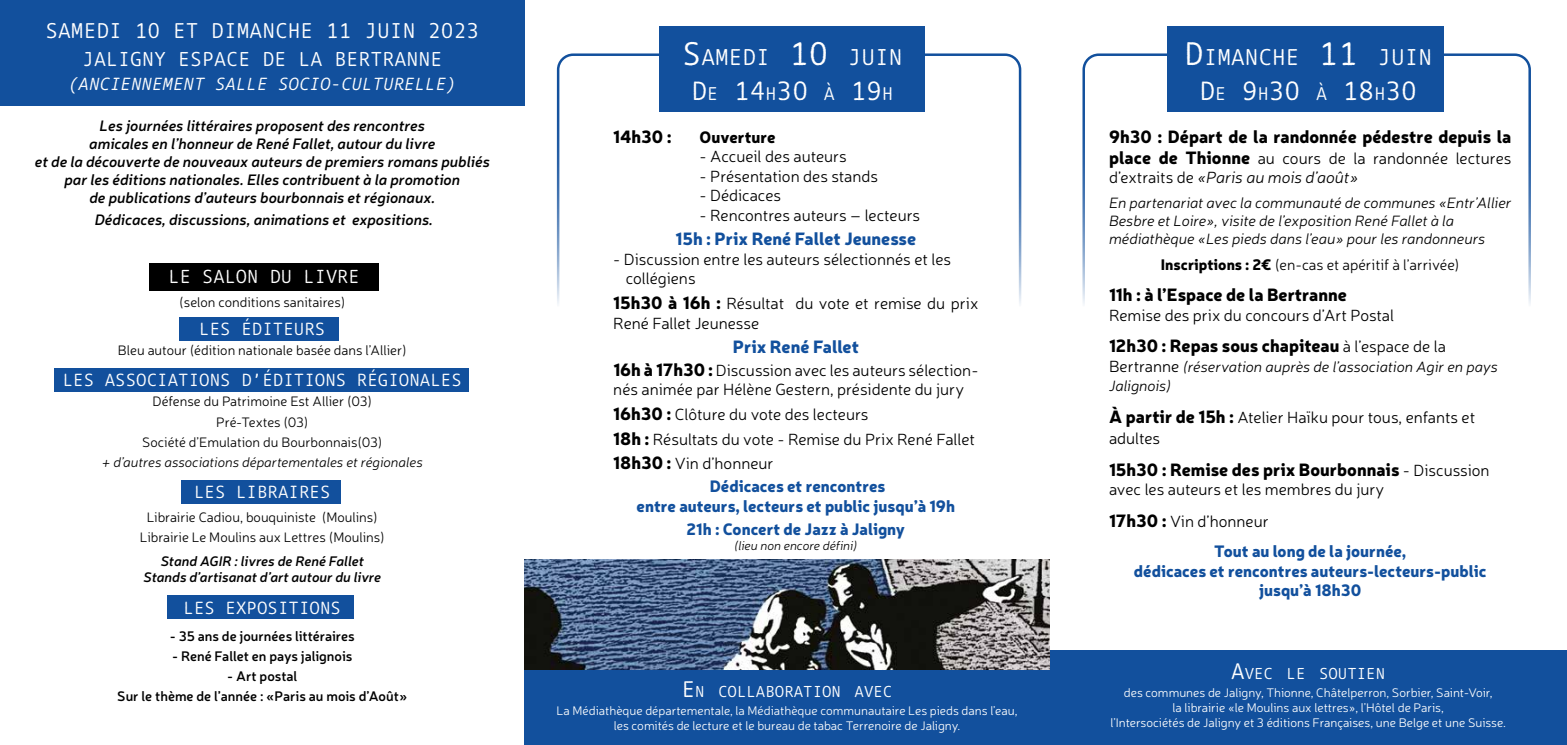
<style>
.page{position:relative;width:1567px;height:745px;background:#fff}
.page>*{position:absolute;margin:0;border:0;box-sizing:border-box;transform-origin:0 0}
.t1{font:26.25px "Dico Typewriter";color:#fff}
.t2{font:22.75px "Dico Typewriter";color:#fff}
.t3{font:21.25px "Dico Typewriter";color:#fff}
.t4{font:20px "Dico Typewriter";color:#fff}
.t5{font:18.75px "Dico Typewriter";color:#fff}
.t6{font:900 17.5px "Neris";color:#000}
.t7{font:17.5px "Dico Typewriter";color:#fff}
.t8{font:900 17.5px "Neris";color:#12509d}
.t9{font:italic 17.5px "Dico Typewriter";color:#fff}
.t10{font:300 16.25px/19.5px "Neris";color:#000}
.t11{font:900 16.25px/19.5px "Neris";color:#12509d;text-align:center}
.t12{font:900 16.25px "Neris";color:#000}
.t13{font:15.75px "Dico Typewriter";color:#fff}
.t14{font:italic 600 15px/18px "Neris";color:#000;text-align:center}
.t15{font:italic 300 15px/18px "Neris";color:#000}
.t16{font:300 15px "Neris";color:#000}
.t17{font:300 13.75px/20px "Neris";color:#000;text-align:center}
.t18{font:600 13.75px/20px "Neris";color:#000;text-align:center}
.t19{font:italic 600 13.75px/16.5px "Neris";color:#000;text-align:center}
.t20{font:italic 300 13.75px "Neris";color:#000}
.t21{font:300 12.5px/15px "Neris";color:#fff;text-align:center}
.t22{font:italic 300 12.5px "Neris";color:#000}
.s1{font-size:32.5px}
.s2{font-size:18.38px}
.s3{font-weight:900;font-size:17.5px}
.s4{font-size:22.5px}
.s5{font-style:italic}
.s6{font-weight:900}
.s7{font-weight:300;font-size:16.25px}
.s8{font-style:normal;font-size:16.25px}
</style>
<div class="page">
<div style="left:659px;top:27px;width:266px;height:85px;background:#12509d"></div>
<div style="left:1167px;top:27px;width:276px;height:85px;background:#12509d"></div>
<svg style="left:556px;top:53px;width:103px;height:251px"></svg>
<svg style="left:925px;top:53px;width:97px;height:251px"></svg>
<svg style="left:1082px;top:53px;width:85px;height:251px"></svg>
<svg style="left:1443px;top:52px;width:88px;height:252px"></svg>
<div style="left:0;top:0;width:524px;height:105px;background:#12509d"></div>
<div style="left:149px;top:263px;width:230px;height:27px;background:#000"></div>
<div style="left:179px;top:316px;width:159px;height:24px;background:#12509d"></div>
<div style="left:182px;top:480px;width:159px;height:23px;background:#12509d"></div>
<div style="left:167px;top:595px;width:187px;height:23px;background:#12509d"></div>
<div style="left:55px;top:367px;width:414px;height:24px;background:#12509d"></div>
<div style="left:524px;top:649px;width:1042px;height:95px;background:#12509d"></div>
<img style="left:524px;top:559px;width:525px;height:110px">
<h3 class="t3" style="left:45px;top:17px;width:435px">SAMEDI 10 ET DIMANCHE 11 JUIN 2023</h3>
<p class="t4" style="left:82px;top:46px;width:362px">JALIGNY ESPACE DE LA BERTRANNE</p>
<p class="t9" style="left:68px;top:73px;width:390px">(ANCIENNEMENT SALLE SOCIO-CULTURELLE)</p>
<p class="t14" style="left:35px;top:116px;width:456px">Les journées littéraires proposent des rencontres<br>amicales en l’honneur de René Fallet, autour du livre<br>et de la découverte de nouveaux auteurs de premiers romans publiés par les éditions nationales. Elles contribuent à la promotion<br>de publications d’auteurs bourbonnais et régionaux.</p>
<p class="t14" style="left:95px;top:210px;width:340px">Dédicaces, discussions, animations et expositions.</p>
<h2 class="t2" style="left:682px;top:42px;width:222px"><span class="s1">S</span>AMEDI <span class="s1">10</span> JUIN</h2>
<h1 class="t1" style="left:691px;top:73px;width:203px">D<span class="s2">E</span> 14<span class="s2">H</span>30 <span class="s2">À</span> 19<span class="s2">H</span></h1>
<p class="t6" style="left:613px;top:123px;width:60px">14h30 :</p>
<p class="t12" style="left:699px;top:125px;width:78px">Ouverture</p>
<p class="t10" style="left:699px;top:146px;width:149px">- Accueil des auteurs</p>
<p class="t10" style="left:699px;top:166px;width:180px">- Présentation des stands</p>
<p class="t10" style="left:699px;top:185px;width:83px">- Dédicaces</p>
<p class="t10" style="left:699px;top:205px;width:222px">- Rencontres auteurs – lecteurs</p>
<p class="t8" style="left:675px;top:226px;width:242px">15h : Prix René Fallet Jeunesse</p>
<p class="t10" style="left:625px;top:249px;width:327px;text-indent:-12px">- Discussion entre les auteurs sélectionnés et les collégiens</p>
<p class="t10" style="left:613px;top:293px;width:366px"><span class="s3">15h30 à 16h :</span> Résultat du vote et remise du prix<br>René Fallet Jeunesse</p>
<p class="t8" style="left:732px;top:333px;width:128px">Prix René Fallet</p>
<p class="t10" style="left:613px;top:360px;width:366px"><span class="s3">16h à 17h30 :</span> Discussion avec les auteurs sélection&shy;nés animée par Hélène Gestern, présidente du jury</p>
<p class="t10" style="left:613px;top:401px;width:363px;line-height:24.5px"><span class="s3">16h30 :</span> Clôture du vote des lecteurs<br><span class="s3">18h :</span> Résultats du vote - Remise du Prix René Fallet<br><span class="s3">18h30 :</span> Vin d’honneur</p>
<p class="t11" style="left:636px;top:475px;width:320px">Dédicaces et rencontres<br>entre auteurs, lecteurs et public jusqu’à 19h</p>
<p class="t11" style="left:686px;top:518px;width:220px">21h : Concert de Jazz à Jaligny</p>
<p class="t22" style="left:734px;top:537px;width:125px">(lieu non encore défini)</p>
<p class="t5" style="left:168px;top:264px;width:193px">LE SALON DU LIVRE</p>
<p class="t17" style="left:179px;top:291px;width:168px">(selon conditions sanitaires)</p>
<p class="t7" style="left:199px;top:317px;width:127px">LES ÉDITEURS</p>
<p class="t17" style="left:118px;top:339px;width:290px">Bleu autour (édition nationale basée dans l’Allier)</p>
<p class="t7" style="left:63px;top:368px;width:401px">LES ASSOCIATIONS D’ÉDITIONS RÉGIONALES</p>
<p class="t17" style="left:142px;top:391px;width:241px">Défense du Patrimoine Est Allier (03)<br>Pré-Textes (03)<br>Société d’Emulation du Bourbonnais(03)</p>
<p class="t20" style="left:102px;top:452px;width:322px">+ d’autres associations départementales et régionales</p>
<p class="t7" style="left:194px;top:480px;width:138px">LES LIBRAIRES</p>
<p class="t17" style="left:140px;top:506px;width:246px">Librairie Cadiou, bouquiniste (Moulins)<br>Librairie Le Moulins aux Lettres (Moulins)</p>
<p class="t19" style="left:143px;top:551px;width:239px">Stand AGIR : livres de René Fallet<br>Stands d’artisanat d’art autour du livre</p>
<p class="t7" style="left:183px;top:595px;width:159px">LES EXPOSITIONS</p>
<p class="t18" style="left:170px;top:625px;width:186px">- 35 ans de journées littéraires</p>
<p class="t18" style="left:172px;top:645px;width:182px">- René Fallet en pays jalignois</p>
<p class="t18" style="left:117px;top:665px;width:291px">- Art postal<br>Sur le thème de l’année : «Paris au mois d’Août»</p>
<p class="t13" style="left:681px;top:680px;width:212px"><span class="s4">E</span> N COLLABORATION AVEC</p>
<p class="t21" style="left:556px;top:702px;width:462px">La Médiathèque départementale, la Médiathèque communautaire Les pieds dans l’eau, les comités de lecture et le bureau de tabac Terrenoire de Jaligny.</p>
<h2 class="t2" style="left:1184px;top:42px;width:249px"><span class="s1">D</span>IMANCHE <span class="s1">11</span> JUIN</h2>
<h1 class="t1" style="left:1199px;top:73px;width:219px">D<span class="s2">E</span> 9<span class="s2">H</span>30 <span class="s2">À</span> 18<span class="s2">H</span>30</h1>
<p class="t6" style="left:1108px;top:123px;width:404px">9h30 : Départ de la randonnée pédestre depuis la</p>
<p class="t10" style="left:1108px;top:148px;width:404px"><span class="s3">place de Thionne</span> au cours de la randonnée lectures d’extraits de <span class="s5">«Paris au mois d’août»</span></p>
<p class="t15" style="left:1108px;top:193px;width:404px">En partenariat avec la communauté de communes «Entr’Allier<br>Besbre et Loire», visite de l’exposition René Fallet à la médiathèque «Les pieds dans l’eau» pour les randonneurs</p>
<p class="t16" style="left:1160px;top:254px;width:300px"><span class="s6">Inscriptions : 2€</span> (en-cas et apéritif à l’arrivée)</p>
<p class="t6" style="left:1108px;top:282px;width:239px">11h : à l’Espace de la Bertranne</p>
<p class="t10" style="left:1108px;top:304px;width:287px">Remise des prix du concours d’Art Postal</p>
<p class="t6" style="left:1108px;top:333px;width:338px">12h30 : Repas sous chapiteau <span class="s7">à l’espace de la</span></p>
<p class="t15" style="left:1108px;top:356px;width:390px;line-height:19.5px"><span class="s8">Bertranne</span> (réservation auprès de l’association Agir en pays<br>Jalignois)</p>
<p class="t10" style="left:1108px;top:406px;width:367px;line-height:21px"><span class="s3">À partir de 15h :</span> Atelier Haïku pour tous, enfants et adultes</p>
<p class="t6" style="left:1108px;top:456px;width:382px">15h30 : Remise des prix Bourbonnais <span class="s7">- Discussion</span></p>
<p class="t10" style="left:1108px;top:473px;width:277px;line-height:31.6px">avec les auteurs et les membres du jury<br><span class="s3">17h30 :</span> Vin d’honneur</p>
<p class="t11" style="left:1133px;top:540px;width:354px">Tout au long de la journée,<br>dédicaces et rencontres auteurs-lecteurs-public jusqu’à 18h30</p>
<p class="t13" style="left:1231px;top:662px;width:155px"><span class="s4">A</span>VEC LE SOUTIEN</p>
<p class="t21" style="left:1110px;top:684px;width:397px">des communes de Jaligny, Thionne, Châtelperron, Sorbier, Saint-Voir,<br>la librairie «le Moulins aux lettres», l’Hôtel de Paris,<br>l’Intersociétés de Jaligny et 3 éditions Françaises, une Belge et une Suisse.</p>
</div>
